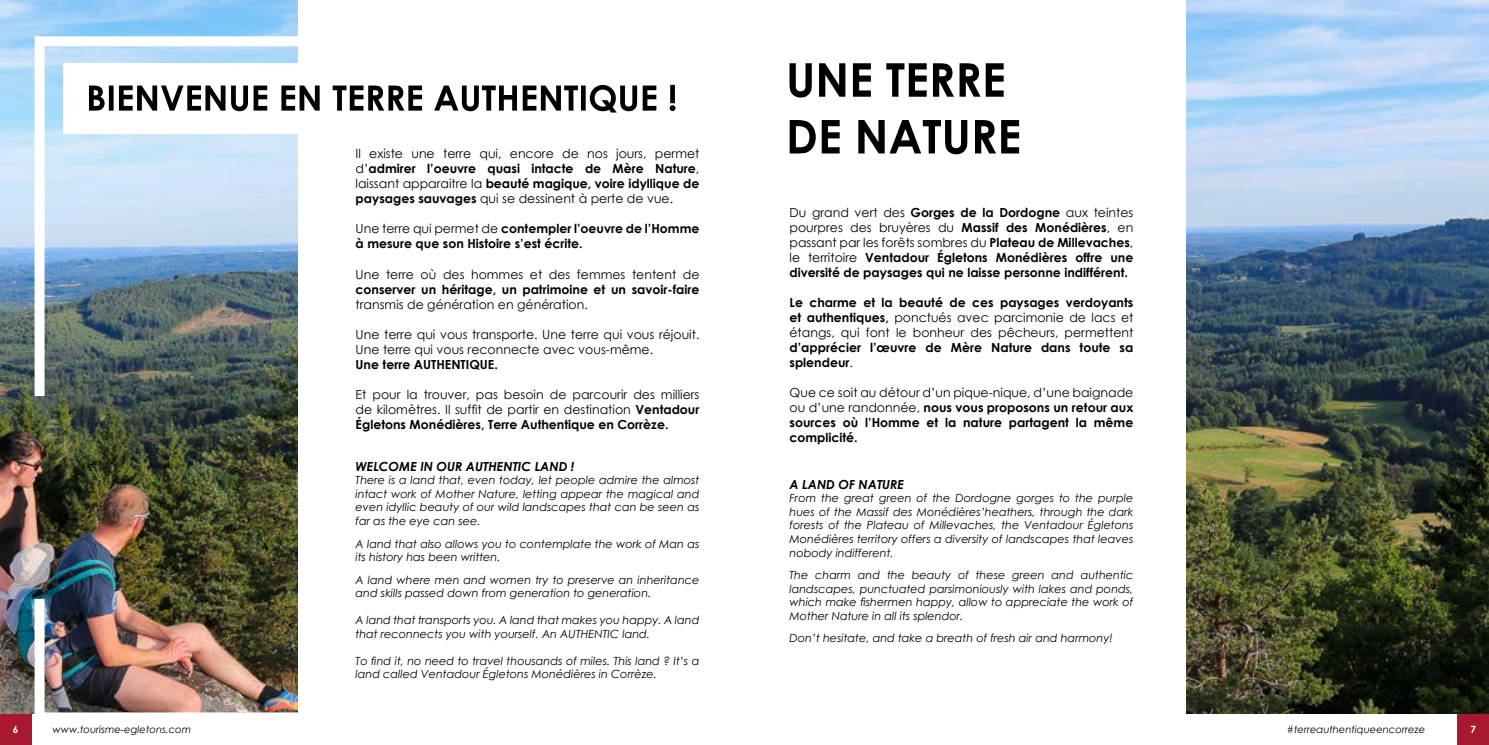
<style>
.page{position:relative;width:1489px;height:745px;background:#fff}
.page>*{position:absolute;margin:0;border:0;box-sizing:border-box;transform-origin:0 0}
.t1{font:700 12.5px/15px "Century Gothic";color:#000;text-align:justify}
.t2{font:12.5px/15px "Century Gothic";color:#000;text-align:justify}
.t3{font:12.5px/15px "Century Gothic";color:#010202}
.t4{font:700 12.5px/15px "Century Gothic";color:#010202}
.t5{font:italic 700 12.5px "Century Gothic";color:#000}
.t6{font:italic 11.25px/13.5px "Century Gothic";color:#000}
.t7{font:italic 10px "Century Gothic";color:#000}
.t8{font:700 10px "Century Gothic";color:#fff}
.s1{font-weight:700}
.s2{font-weight:400}
</style>
<div class="page">
<div style="left:0;top:713px;width:32px;height:31px;background:#a6192e"></div>
<div style="left:1457px;top:713px;width:31px;height:31px;background:#a6192e"></div>
<img style="left:1186px;top:0;width:302px;height:713px">
<img style="left:0;top:0;width:298px;height:713px">
<div style="left:35px;top:36px;width:479px;height:686px;border:10px solid #fff"></div>
<img style="left:0;top:396px;width:298px;height:202px">
<div style="left:298px;top:0;width:887px;height:713px;background:#fff"></div>
<svg style="left:789px;top:120px;width:230px;height:34px"></svg>
<svg style="left:789px;top:63px;width:214px;height:34px"></svg>
<div style="left:63px;top:63px;width:636px;height:71px;background:#fff"></div>
<svg style="left:89px;top:85px;width:586px;height:27px"></svg>
<p class="t2" style="left:355px;top:146px;width:345px">Il existe une terre qui, encore de nos jours, permet d’<span class="s1">admirer l’oeuvre quasi intacte de Mère Nature</span>, laissant apparaitre la <span class="s1">beauté magique, voire idyllique de paysages sauvages</span> qui se dessinent à perte de vue.</p>
<p class="t4" style="left:355px;top:221px;width:345px"><span class="s2">Une terre qui permet de</span> contempler l’oeuvre de l’Homme à mesure que son Histoire s’est écrite.</p>
<p class="t3" style="left:355px;top:266px;width:345px">Une terre où des hommes et des femmes tentent de</p>
<p class="t4" style="left:355px;top:281px;width:345px">conserver un héritage, un patrimoine et un savoir-faire</p>
<p class="t3" style="left:355px;top:296px;width:234px">transmis de génération en génération.</p>
<p class="t3" style="left:355px;top:326px;width:345px">Une terre qui vous transporte. Une terre qui vous réjouit.<br>Une terre qui vous reconnecte avec vous-même.</p>
<p class="t4" style="left:355px;top:356px;width:144px">Une terre AUTHENTIQUE.</p>
<p class="t3" style="left:355px;top:386px;width:345px;text-align:justify">Et pour la trouver, pas besoin de parcourir des milliers de kilomètres. Il suffit de partir en destination <span class="s1">Ventadour Égletons Monédières, Terre Authentique en Corrèze.</span></p>
<p class="t5" style="left:355px;top:456px;width:220px">WELCOME IN OUR AUTHENTIC LAND !</p>
<p class="t6" style="left:355px;top:473px;width:345px;text-align:justify">There is a land that, even today, let people admire the almost intact work of Mother Nature, letting appear the magical and even idyllic beauty of our wild landscapes that can be seen as far as the eye can see.</p>
<p class="t6" style="left:355px;top:536px;width:345px">A land that also allows you to contemplate the work of Man as its history has been written.</p>
<p class="t6" style="left:355px;top:572px;width:345px">A land where men and women try to preserve an inheritance and skills passed down from generation to generation.</p>
<p class="t6" style="left:355px;top:612px;width:345px">A land that transports you. A land that makes you happy. A land that reconnects you with yourself. An AUTHENTIC land.</p>
<p class="t6" style="left:355px;top:653px;width:345px">To find it, no need to travel thousands of miles. This land ? It’s a land called Ventadour Égletons Monédières in Corrèze.</p>
<p class="t1" style="left:789px;top:204px;width:345px"><span class="s2">Du grand vert des</span> Gorges de la Dordogne <span class="s2">aux teintes pourpres des bruyères du</span> Massif des Monédières<span class="s2">, en passant par les forêts sombres du</span> Plateau de Millevaches<span class="s2">, le territoire</span> Ventadour Égletons Monédières offre une diversité de paysages qui ne laisse personne indifférent.</p>
<p class="t2" style="left:789px;top:294px;width:345px"><span class="s1">Le charme et la beauté de ces paysages verdoyants et authentiques,</span> ponctués avec parcimonie de lacs et étangs, qui font le bonheur des pêcheurs, permettent</p>
<p class="t1" style="left:789px;top:339px;width:345px">d’apprécier l’œuvre de Mère Nature dans toute sa splendeur<span class="s2">.</span></p>
<p class="t1" style="left:789px;top:384px;width:345px"><span class="s2">Que ce soit au détour d’un pique-nique, d’une baignade ou d’une randonnée,</span> nous vous proposons un retour aux sources où l’Homme et la nature partagent la même complicité.</p>
<p class="t5" style="left:789px;top:474px;width:116px">A LAND OF NATURE</p>
<p class="t6" style="left:789px;top:491px;width:345px;text-align:justify">From the great green of the Dordogne gorges to the purple hues of the Massif des Monédières’heathers, through the dark forests of the Plateau of Millevaches, the Ventadour Égletons Monédières territory offers a diversity of landscapes that leaves nobody indifferent.</p>
<p class="t6" style="left:789px;top:567px;width:345px;text-align:justify">The charm and the beauty of these green and authentic landscapes, punctuated parsimoniously with lakes and ponds, which make fishermen happy, allow to appreciate the work of Mother Nature in all its splendor.</p>
<p class="t6" style="left:789px;top:630px;width:325px">Don’t hesitate, and take a breath of fresh air and harmony!</p>
<p class="t8" style="left:13px;top:721px;width:7px">6</p>
<p class="t7" style="left:52px;top:721px;width:140px">www.tourisme-egletons.com</p>
<p class="t7" style="left:1286px;top:721px;width:140px">#terreauthentiqueencorreze</p>
<p class="t8" style="left:1470px;top:721px;width:7px">7</p>
</div>
